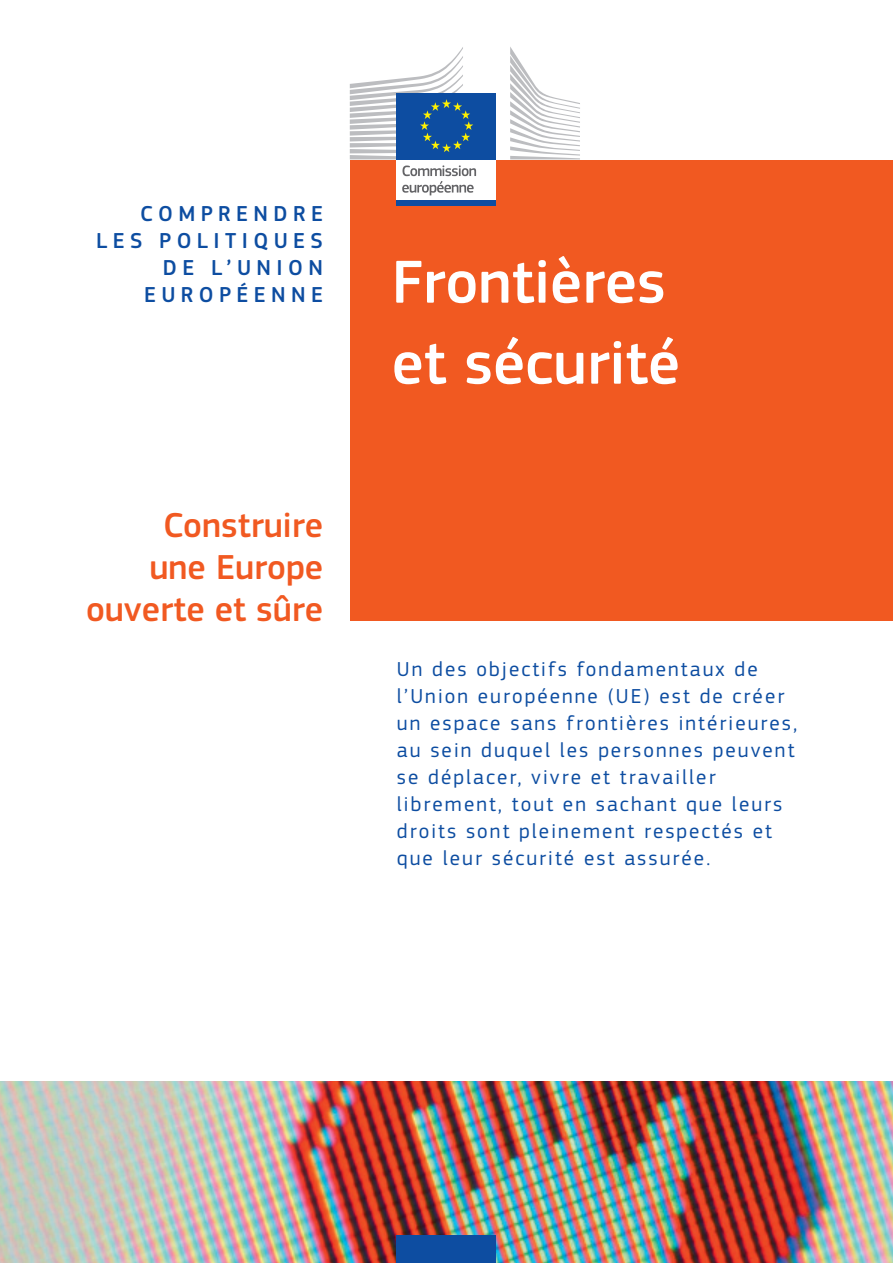
<style>
.page{position:relative;width:893px;height:1263px;background:#fff}
.page>*{position:absolute;margin:0;border:0;box-sizing:border-box;transform-origin:0 0}
.CV_Heading01{font:500 63px/81px "EC Square Sans Pro";color:#fff}
.CV_Heading02{font:500 36px/42px "EC Square Sans Pro";color:#f15921;text-align:right}
.CV_Heading04{font:500 22.5px/27px "EC Square Sans Pro";letter-spacing:.24em;color:#0d4da1;text-align:right}
.CV_Heading03{font:21px/27px "EC Square Sans Pro";letter-spacing:.1em;color:#0d4da1}
</style>
<div class="page">
<div style="left:350px;top:160px;width:543px;height:461px;background:#f15921"></div>
<img style="left:0;top:1081px;width:893px;height:182px">
<div style="left:397px;top:157px;width:99px;height:45px;background:#fff"></div>
<div style="left:397px;top:93px;width:99px;height:66px;background:#0d4da1"></div>
<svg style="left:350px;top:47px;width:123px;height:112px"></svg>
<div style="left:397px;top:200px;width:99px;height:6px;background:#0d4da1"></div>
<svg style="left:510px;top:47px;width:70px;height:112px"></svg>
<svg style="left:402px;top:165px;width:74px;height:30px"></svg>
<div style="left:397px;top:1236px;width:99px;height:27px;background:#0d4da1"></div>
<p class="CV_Heading04" style="left:96px;top:201px;width:228px">COMPRENDRE<br>LES POLITIQUES<br>DE L’UNION<br>EUROPÉENNE</p>
<p class="CV_Heading02" style="left:86px;top:505px;width:239px">Construire<br>une Europe ouverte et sûre</p>
<p class="CV_Heading01" style="left:392px;top:243px;width:290px">Frontières et sécurité</p>
<p class="CV_Heading03" style="left:397px;top:655px;width:402px">Un des objectifs fondamentaux de l’Union européenne (UE) est de créer un espace sans frontières intérieures, au sein duquel les personnes peuvent se déplacer, vivre et travailler librement, tout en sachant que leurs droits sont pleinement respectés et que leur sécurité est assurée.</p>
</div>
